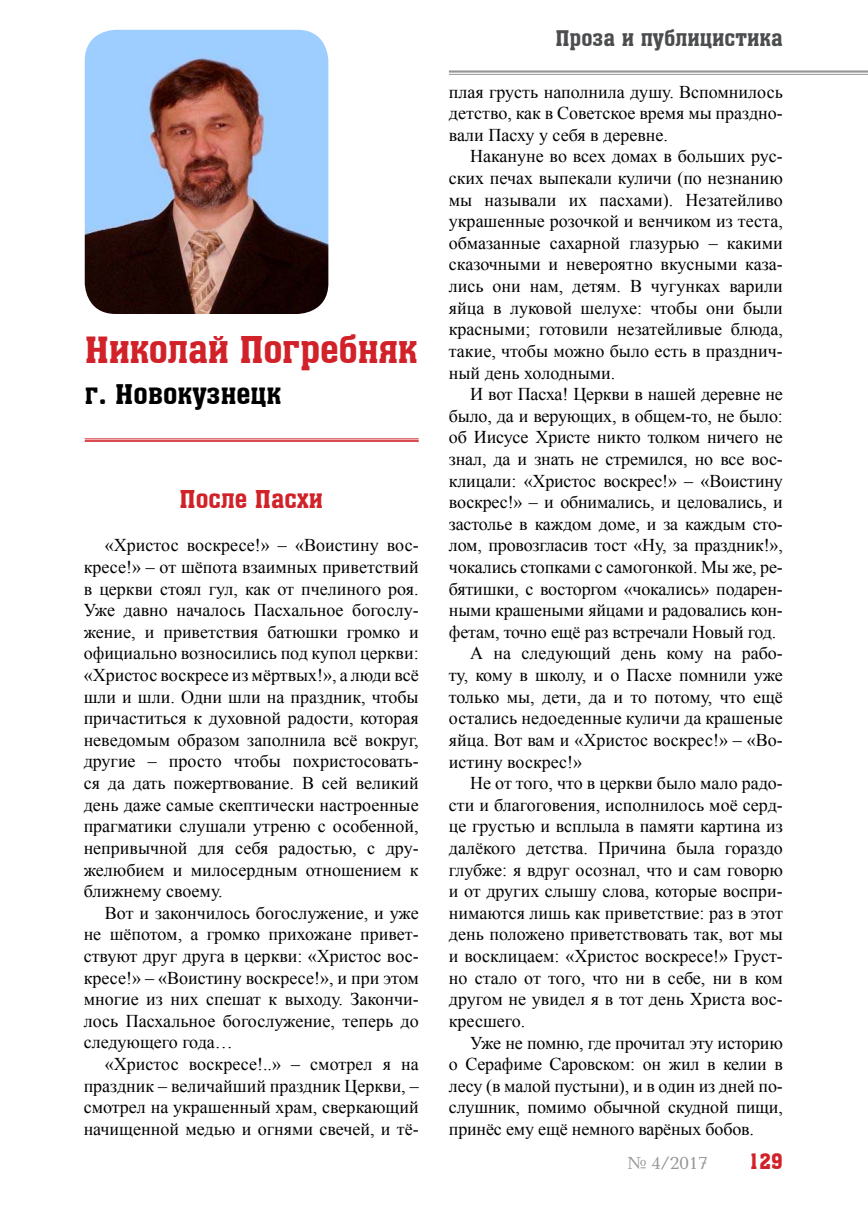
<style>
.page{position:relative;width:868px;height:1221px;background:#fff}
.page>*{position:absolute;margin:0;border:0;box-sizing:border-box;transform-origin:0 0}
.t1{font:36px "a Assuan";letter-spacing:-.01em;color:#d12229}
.t2{font:27px "a Assuan";color:#000}
.t3{font:24px "a Assuan";color:#d12229}
.t4{font:21px "a Assuan";color:#4c4d4f}
.t5{font:21px "a Assuan";color:#d12229}
.t6{font:18px/21.6px "Times New Roman";letter-spacing:-.005em;color:#000;text-align:justify}
.t7{font:18px "Baltica C";color:#939597}
</style>
<div class="page">
<hr style="left:449px;top:70px;width:418px;height:3px;background:#939597">
<hr style="left:449px;top:74px;width:418px;height:1px;background:#939597">
<img style="left:85px;top:30px;width:243px;height:284px">
<hr style="left:85px;top:438px;width:333px;height:1px;background:#d12229">
<hr style="left:85px;top:440px;width:333px;height:2px;background:#d12229">
<h1 class="t1" style="left:85px;top:330px;width:334px">Николай Погребняк</h1>
<h2 class="t2" style="left:85px;top:379px;width:198px">г. Новокузнецк</h2>
<h3 class="t3" style="left:179px;top:486px;width:145px">После Пасхи</h3>
<p class="t6" style="left:84px;top:534px;width:336px;text-indent:21px">«Христос воскресе!» – «Воистину вос&shy;кресе!» – от шёпота взаимных приветствий в церкви стоял гул, как от пчелиного роя.<br>Уже давно началось Пасхальное богослу&shy;жение, и приветствия батюшки громко и официально возносились под купол церкви: «Христос воскресе из мёртвых!», а люди всё шли и шли. Одни шли на праздник, чтобы причаститься к духовной радости, которая неведомым образом заполнила всё вокруг, другие – просто чтобы похристосовать&shy;ся да дать пожертвование. В сей великий день даже самые скептически настроенные прагматики слушали утреню с особенной, непривычной для себя радостью, с дру&shy;желюбием и милосердным отношением к ближнему своему.</p>
<p class="t6" style="left:84px;top:901px;width:336px;text-indent:21px">Вот и закончилось богослужение, и уже не шёпотом, а громко прихожане привет&shy;ствуют друг друга в церкви: «Христос вос&shy;кресе!» – «Воистину воскресе!», и при этом многие из них спешат к выходу. Закончи&shy;лось Пасхальное богослужение, теперь до следующего года…</p>
<p class="t6" style="left:84px;top:1052px;width:336px;text-indent:21px">«Христос воскресе!..» – смотрел я на праздник – величайший праздник Церкви, – смотрел на украшенный храм, сверкающий начищенной медью и огнями свечей, и тё-</p>
<p class="t4" style="left:555px;top:27px;width:229px">Проза и публицистика</p>
<p class="t6" style="left:449px;top:80px;width:335px">плая грусть наполнила душу. Вспомнилось детство, как в Советское время мы праздно&shy;вали Пасху у себя в деревне.</p>
<p class="t6" style="left:449px;top:145px;width:335px;text-indent:21px">Накануне во всех домах в больших рус&shy;ских печах выпекали куличи (по незнанию мы называли их пасхами). Незатейливо украшенные розочкой и венчиком из теста, обмазанные сахарной глазурью – какими сказочными и невероятно вкусными каза&shy;лись они нам, детям. В чугунках варили яйца в луковой шелухе: чтобы они были красными; готовили незатейливые блюда, такие, чтобы можно было есть в празднич&shy;ный день холодными.</p>
<p class="t6" style="left:470px;top:383px;width:314px">И вот Пасха! Церкви в нашей деревне не</p>
<p class="t6" style="left:449px;top:404px;width:335px">было, да и верующих, в общем-то, не было:</p>
<p class="t6" style="left:449px;top:426px;width:335px">об Иисусе Христе никто толком ничего не</p>
<p class="t6" style="left:449px;top:448px;width:335px">знал, да и знать не стремился, но все вос-</p>
<p class="t6" style="left:449px;top:469px;width:335px">клицали: «Христос воскрес!» – «Воистину</p>
<p class="t6" style="left:449px;top:491px;width:335px">воскрес!» – и обнимались, и целовались, и</p>
<p class="t6" style="left:449px;top:512px;width:335px">застолье в каждом доме, и за каждым сто-</p>
<p class="t6" style="left:449px;top:534px;width:335px">лом, провозгласив тост «Ну, за праздник!»,</p>
<p class="t6" style="left:449px;top:556px;width:335px">чокались стопками с самогонкой. Мы же, ре-</p>
<p class="t6" style="left:449px;top:577px;width:335px">бятишки, с восторгом «чокались» подарен-</p>
<p class="t6" style="left:449px;top:599px;width:335px">ными крашеными яйцами и радовались кон-</p>
<p class="t6" style="left:449px;top:620px;width:329px">фетам, точно ещё раз встречали Новый год.</p>
<p class="t6" style="left:470px;top:642px;width:314px">А на следующий день кому на рабо-</p>
<p class="t6" style="left:449px;top:664px;width:335px">ту, кому в школу, и о Пасхе помнили уже</p>
<p class="t6" style="left:449px;top:685px;width:335px">только мы, дети, да и то потому, что ещё</p>
<p class="t6" style="left:449px;top:707px;width:335px">остались недоеденные куличи да крашеные</p>
<p class="t6" style="left:449px;top:728px;width:335px">яйца. Вот вам и «Христос воскрес!» – «Во-</p>
<p class="t6" style="left:449px;top:750px;width:135px">истину воскрес!»</p>
<p class="t6" style="left:470px;top:772px;width:314px">Не от того, что в церкви было мало радо-</p>
<p class="t6" style="left:449px;top:793px;width:335px">сти и благоговения, исполнилось моё серд-</p>
<p class="t6" style="left:449px;top:815px;width:335px">це грустью и всплыла в памяти картина из</p>
<p class="t6" style="left:449px;top:836px;width:335px">далёкого детства. Причина была гораздо</p>
<p class="t6" style="left:449px;top:858px;width:335px">глубже: я вдруг осознал, что и сам говорю</p>
<p class="t6" style="left:449px;top:880px;width:335px">и от других слышу слова, которые воспри-</p>
<p class="t6" style="left:449px;top:901px;width:335px">нимаются лишь как приветствие: раз в этот</p>
<p class="t6" style="left:449px;top:923px;width:335px">день положено приветствовать так, вот мы</p>
<p class="t6" style="left:449px;top:944px;width:335px">и восклицаем: «Христос воскресе!» Груст-</p>
<p class="t6" style="left:449px;top:966px;width:335px">но стало от того, что ни в себе, ни в ком</p>
<p class="t6" style="left:449px;top:988px;width:335px">другом не увидел я в тот день Христа вос-</p>
<p class="t6" style="left:449px;top:1009px;width:78px">кресшего.</p>
<p class="t6" style="left:470px;top:1031px;width:314px">Уже не помню, где прочитал эту историю</p>
<p class="t6" style="left:449px;top:1052px;width:335px">о Серафиме Саровском: он жил в келии в</p>
<p class="t6" style="left:449px;top:1074px;width:335px">лесу (в малой пустыни), и в один из дней по-</p>
<p class="t6" style="left:449px;top:1096px;width:335px">слушник, помимо обычной скудной пищи,</p>
<p class="t6" style="left:449px;top:1117px;width:306px">принёс ему ещё немного варёных бобов.</p>
<p class="t7" style="left:627px;top:1151px;width:82px">№ 4/2017</p>
<p class="t5" style="left:748px;top:1149px;width:36px">129</p>
</div>
